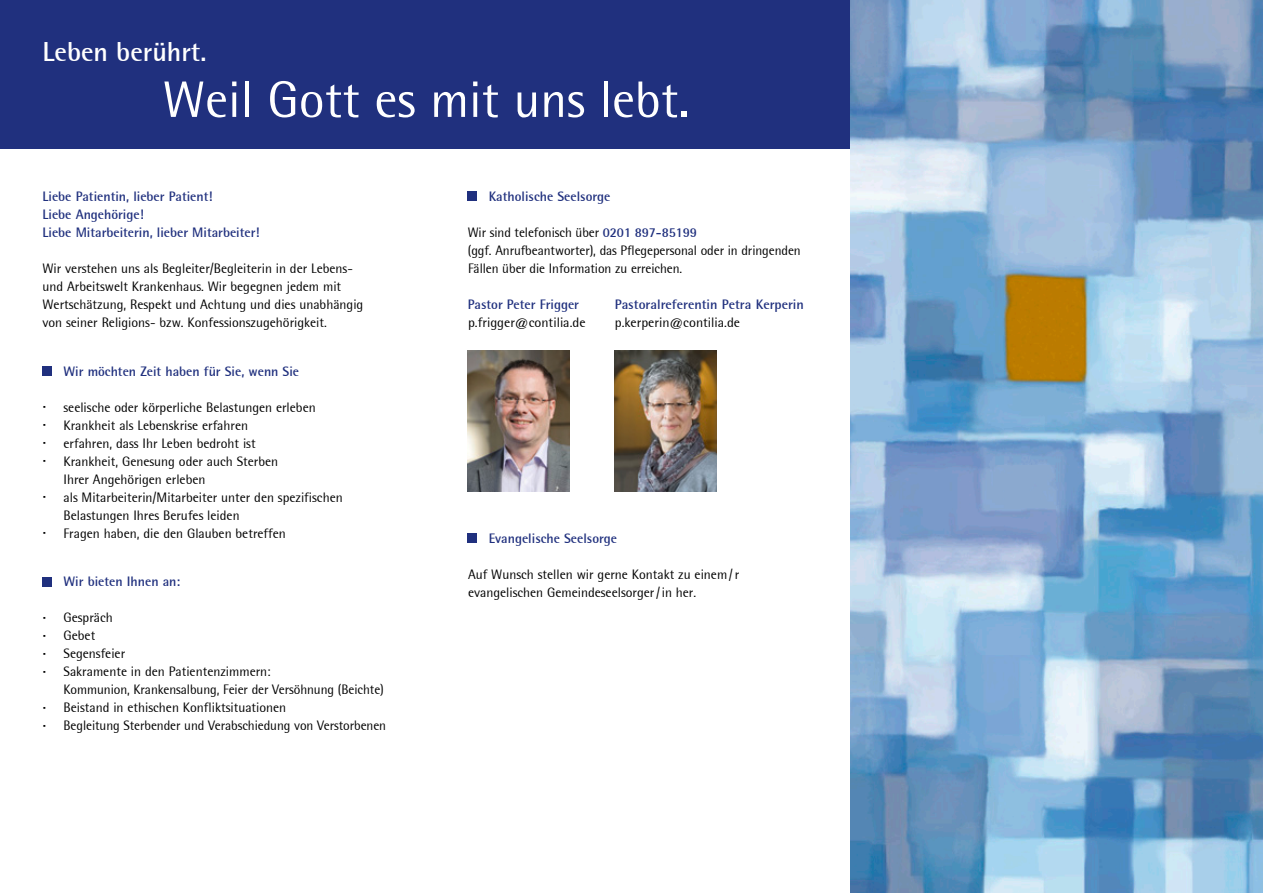
<style>
.page{position:relative;width:1263px;height:893px;background:#fff}
.page>*{position:absolute;margin:0;border:0;box-sizing:border-box;transform-origin:0 0}
.t1{font:51.3px "Rotis Semi Sans";color:#fff}
.t2{font:700 27px "Rotis Semi Sans";color:#fff}
.t3{font:13.5px/18px "Rotis Semi Sans";color:#000}
.t4{font:700 13.5px/18px "Rotis Semi Sans";color:#20307e}
.s1{font-size:19.5px}
.s2{font-weight:700;color:#20307e}
</style>
<div class="page">
<div style="left:468px;top:192px;width:9px;height:9px;background:#20307e"></div>
<div style="left:468px;top:534px;width:9px;height:9px;background:#20307e"></div>
<div style="left:0;top:0;width:1263px;height:149px;background:#20307e"></div>
<img style="left:468px;top:351px;width:102px;height:140px">
<img style="left:614px;top:351px;width:102px;height:140px">
<img style="left:850px;top:0;width:413px;height:893px">
<div style="left:43px;top:366px;width:9px;height:10px;background:#20307e"></div>
<div style="left:43px;top:577px;width:9px;height:9px;background:#20307e"></div>
<h2 class="t2" style="left:43px;top:36px;width:165px">Leben berührt.</h2>
<h1 class="t1" style="left:163px;top:69px;width:527px">Weil Gott es mit uns lebt.</h1>
<p class="t4" style="left:43px;top:187px;width:218px">Liebe Patientin, lieber Patient!<br>Liebe Angehörige!<br>Liebe Mitarbeiterin, lieber Mitarbeiter!</p>
<p class="t3" style="left:43px;top:259px;width:322px">Wir verstehen uns als Begleiter/Begleiterin in der Lebens&shy;und Arbeitswelt Krankenhaus. Wir begegnen jedem mit Wertschätzung, Respekt und Achtung und dies unabhängig von seiner Religions- bzw. Konfessionszugehörigkeit.</p>
<p class="t4" style="left:64px;top:362px;width:237px">Wir möchten Zeit haben für Sie, wenn Sie</p>
<p class="t3" style="left:43px;top:398px;width:275px"><span class="s1">·</span> seelische oder körperliche Belastungen erleben</p>
<p class="t3" style="left:43px;top:416px;width:207px"><span class="s1">·</span> Krankheit als Lebenskrise erfahren</p>
<p class="t3" style="left:43px;top:434px;width:215px"><span class="s1">·</span> erfahren, dass Ihr Leben bedroht ist</p>
<p class="t3" style="left:43px;top:452px;width:237px"><span class="s1">·</span> Krankheit, Genesung oder auch Sterben</p>
<p class="t3" style="left:64px;top:470px;width:143px">Ihrer Angehörigen erleben</p>
<p class="t3" style="left:43px;top:488px;width:302px"><span class="s1">·</span> als Mitarbeiterin/Mitarbeiter unter den spezifischen</p>
<p class="t3" style="left:64px;top:506px;width:178px">Belastungen Ihres Berufes leiden</p>
<p class="t3" style="left:43px;top:524px;width:245px"><span class="s1">·</span> Fragen haben, die den Glauben betreffen</p>
<p class="t4" style="left:64px;top:573px;width:118px">Wir bieten Ihnen an:</p>
<p class="t3" style="left:43px;top:609px;width:72px"><span class="s1">·</span> Gespräch</p>
<p class="t3" style="left:43px;top:627px;width:54px"><span class="s1">·</span> Gebet</p>
<p class="t3" style="left:43px;top:645px;width:84px"><span class="s1">·</span> Segensfeier</p>
<p class="t3" style="left:43px;top:663px;width:230px"><span class="s1">·</span> Sakramente in den Patientenzimmern:</p>
<p class="t3" style="left:64px;top:681px;width:322px">Kommunion, Krankensalbung, Feier der Versöhnung (Beichte)</p>
<p class="t3" style="left:43px;top:699px;width:245px"><span class="s1">·</span> Beistand in ethischen Konfliktsituationen</p>
<p class="t3" style="left:43px;top:717px;width:345px"><span class="s1">·</span> Begleitung Sterbender und Verabschiedung von Verstorbenen</p>
<p class="t4" style="left:489px;top:187px;width:123px">Katholische Seelsorge</p>
<p class="t3" style="left:468px;top:223px;width:334px">Wir sind telefonisch über <span class="s2">0201 897-85199<br></span>(ggf. Anrufbeantworter), das Pflegepersonal oder in dringenden<br>Fällen über die Information zu erreichen.</p>
<p class="t4" style="left:468px;top:295px;width:113px">Pastor Peter Frigger</p>
<p class="t4" style="left:615px;top:295px;width:191px">Pastoralreferentin Petra Kerperin</p>
<p class="t3" style="left:468px;top:313px;width:119px">p.frigger@contilia.de</p>
<p class="t3" style="left:615px;top:313px;width:127px">p.kerperin@contilia.de</p>
<p class="t4" style="left:489px;top:529px;width:130px">Evangelische Seelsorge</p>
<p class="t3" style="left:468px;top:565px;width:273px">Auf Wunsch stellen wir gerne Kontakt zu einem/r evangelischen Gemeindeseelsorger/in her.</p>
</div>
